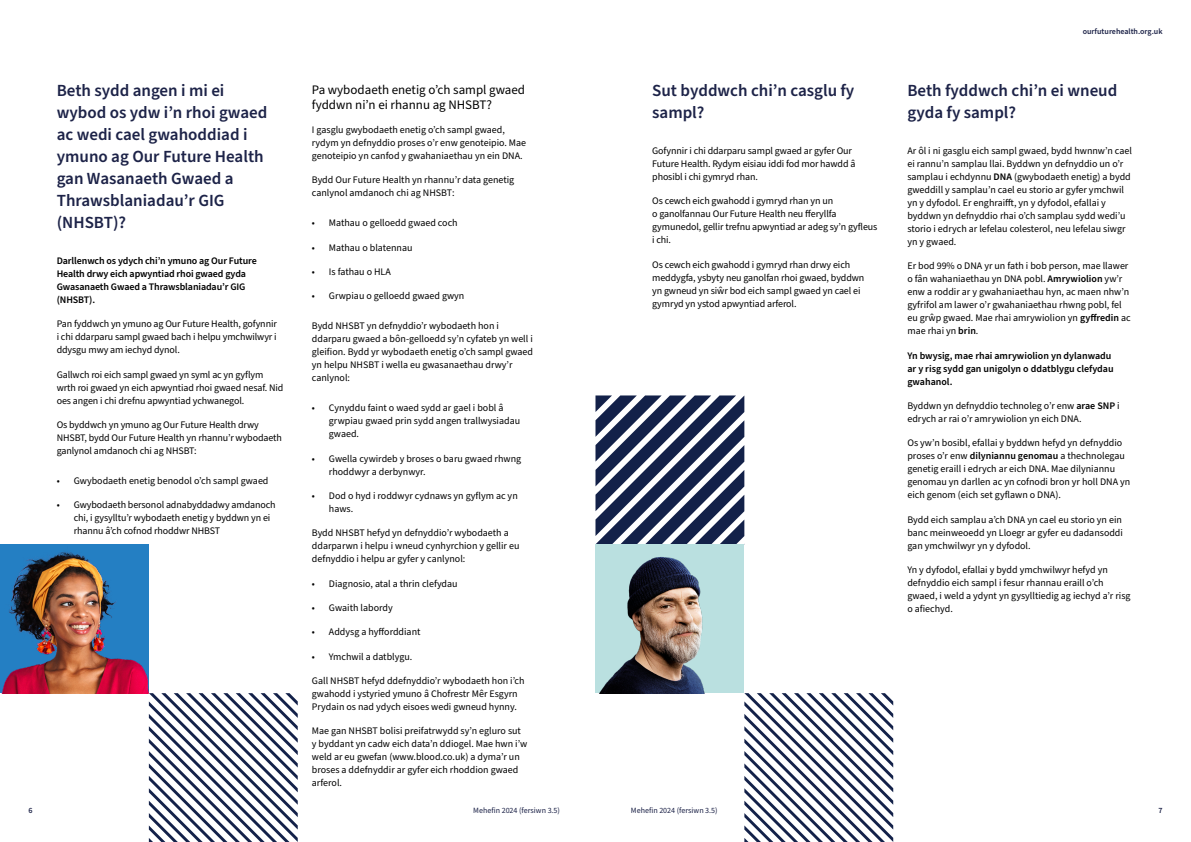
<style>
.page{position:relative;width:1191px;height:842px;background:#fff}
.page>*{position:absolute;margin:0;border:0;box-sizing:border-box;transform-origin:0 0}
.t1{font:600 17px/22px "Source Sans Pro";color:#1d2348}
.t2{font:13px/15px "Source Sans Pro";color:#000}
.t3{font:10px/13px "Source Sans Pro";color:#000}
.t4{font:600 10px/13px "Source Sans Pro";letter-spacing:-.01em;color:#000}
.t5{font:8px "Source Sans Pro";color:#1d2348}
.t6{font:600 8px "Source Sans Pro";color:#1d2348}
.s1{font-weight:600}
</style>
<div class="page">
<svg style="left:149px;top:693px;width:149px;height:149px"></svg>
<img style="left:0;top:544px;width:149px;height:149px">
<svg style="left:744px;top:693px;width:149px;height:149px"></svg>
<svg style="left:595px;top:395px;width:150px;height:149px"></svg>
<img style="left:595px;top:544px;width:149px;height:149px">
<h1 class="t1" style="left:57px;top:80px;width:212px">Beth sydd angen i mi ei wybod os ydw i’n rhoi gwaed ac wedi cael gwahoddiad i ymuno ag Our Future Health gan Wasanaeth Gwaed a<br>Thrawsblaniadau’r GIG (NHSBT)?</h1>
<p class="t4" style="left:57px;top:254px;width:202px">Darllenwch os ydych chi’n ymuno ag Our Future Health drwy eich apwyntiad rhoi gwaed gyda Gwasanaeth Gwaed a Thrawsblaniadau’r GIG (NHSBT).</p>
<p class="t3" style="left:57px;top:318px;width:222px;text-align:justify">Pan fyddwch yn ymuno ag Our Future Health, gofynnir i chi ddarparu sampl gwaed bach i helpu ymchwilwyr i ddysgu mwy am iechyd dynol.</p>
<p class="t3" style="left:57px;top:368px;width:228px">Gallwch roi eich sampl gwaed yn syml ac yn gyflym wrth roi gwaed yn eich apwyntiad rhoi gwaed nesaf. Nid oes angen i chi drefnu apwyntiad ychwanegol.</p>
<p class="t3" style="left:57px;top:418px;width:227px">Os byddwch yn ymuno ag Our Future Health drwy<br>NHSBT, bydd Our Future Health yn rhannu’r wybodaeth ganlynol amdanoch chi ag NHSBT:</p>
<p class="t3" style="left:57px;top:474px;width:213px">• Gwybodaeth enetig benodol o’ch sampl gwaed</p>
<p class="t3" style="left:74px;top:499px;width:203px;text-indent:-17px">• Gwybodaeth bersonol adnabyddadwy amdanoch chi, i gysylltu’r wybodaeth enetig y byddwn yn ei rhannu â’ch cofnod rhoddwr NHBST</p>
<h2 class="t2" style="left:312px;top:82px;width:215px">Pa wybodaeth enetig o’ch sampl gwaed fyddwn ni’n ei rhannu ag NHSBT?</h2>
<p class="t3" style="left:312px;top:123px;width:216px">I gasglu gwybodaeth enetig o’ch sampl gwaed, rydym yn defnyddio proses o’r enw genoteipio. Mae genoteipio yn canfod y gwahaniaethau yn ein DNA.</p>
<p class="t3" style="left:312px;top:174px;width:204px">Bydd Our Future Health yn rhannu’r data genetig canlynol amdanoch chi ag NHSBT:</p>
<p class="t3" style="left:312px;top:217px;width:147px">• Mathau o gelloedd gwaed coch</p>
<p class="t3" style="left:312px;top:241px;width:102px">• Mathau o blatennau</p>
<p class="t3" style="left:312px;top:265px;width:81px">• Is fathau o HLA</p>
<p class="t3" style="left:312px;top:290px;width:154px">• Grwpiau o gelloedd gwaed gwyn</p>
<p class="t3" style="left:312px;top:320px;width:223px">Bydd NHSBT yn defnyddio’r wybodaeth hon i ddarparu gwaed a bôn-gelloedd sy’n cyfateb yn well i gleifion. Bydd yr wybodaeth enetig o’ch sampl gwaed yn helpu NHSBT i wella eu gwasanaethau drwy’r canlynol:</p>
<p class="t3" style="left:329px;top:402px;width:193px;text-indent:-17px">• Cynyddu faint o waed sydd ar gael i bobl â grwpiau gwaed prin sydd angen trallwysiadau gwaed.</p>
<p class="t3" style="left:329px;top:452px;width:194px;text-indent:-17px">• Gwella cywirdeb y broses o baru gwaed rhwng rhoddwyr a derbynwyr.</p>
<p class="t3" style="left:329px;top:489px;width:190px;text-indent:-17px">• Dod o hyd i roddwyr cydnaws yn gyflym ac yn haws.</p>
<p class="t3" style="left:312px;top:527px;width:209px">Bydd NHSBT hefyd yn defnyddio’r wybodaeth a ddarparwn i helpu i wneud cynhyrchion y gellir eu defnyddio i helpu ar gyfer y canlynol:</p>
<p class="t3" style="left:312px;top:577px;width:147px">• Diagnosio, atal a thrin clefydau</p>
<p class="t3" style="left:312px;top:601px;width:82px">• Gwaith labordy</p>
<p class="t3" style="left:312px;top:626px;width:110px">• Addysg a hyfforddiant</p>
<p class="t3" style="left:312px;top:650px;width:102px">• Ymchwil a datblygu.</p>
<p class="t3" style="left:312px;top:675px;width:214px">Gall NHSBT hefyd ddefnyddio’r wybodaeth hon i’ch gwahodd i ystyried ymuno â Chofrestr Mêr Esgyrn<br>Prydain os nad ydych eisoes wedi gwneud hynny.</p>
<p class="t3" style="left:312px;top:725px;width:217px">Mae gan NHSBT bolisi preifatrwydd sy’n egluro sut y byddant yn cadw eich data’n ddiogel. Mae hwn i’w weld ar eu gwefan (www.blood.co.uk) a dyma’r un broses a ddefnyddir ar gyfer eich rhoddion gwaed arferol.</p>
<h1 class="t1" style="left:652px;top:80px;width:204px">Sut byddwch chi’n casglu fy sampl?</h1>
<p class="t3" style="left:652px;top:144px;width:205px">Gofynnir i chi ddarparu sampl gwaed ar gyfer Our<br>Future Health. Rydym eisiau iddi fod mor hawdd â phosibl i chi gymryd rhan.</p>
<p class="t3" style="left:652px;top:195px;width:227px">Os cewch eich gwahodd i gymryd rhan yn un<br>o ganolfannau Our Future Health neu fferyllfa gymunedol, gellir trefnu apwyntiad ar adeg sy’n gyfleus i chi.</p>
<p class="t3" style="left:652px;top:258px;width:214px">Os cewch eich gwahodd i gymryd rhan drwy eich meddygfa, ysbyty neu ganolfan rhoi gwaed, byddwn yn gwneud yn siŵr bod eich sampl gwaed yn cael ei gymryd yn ystod apwyntiad arferol.</p>
<p class="t6" style="left:1082px;top:26px;width:81px">ourfuturehealth.org.uk</p>
<h1 class="t1" style="left:907px;top:80px;width:211px">Beth fyddwch chi’n ei wneud gyda fy sampl?</h1>
<p class="t3" style="left:907px;top:144px;width:226px">Ar ôl i ni gasglu eich sampl gwaed, bydd hwnnw’n cael ei rannu’n samplau llai. Byddwn yn defnyddio un o’r samplau i echdynnu <span class="s1">DNA</span> (gwybodaeth enetig) a bydd gweddill y samplau’n cael eu storio ar gyfer ymchwil yn y dyfodol. Er enghraifft, yn y dyfodol, efallai y byddwn yn defnyddio rhai o’ch samplau sydd wedi’u storio i edrych ar lefelau colesterol, neu lefelau siwgr yn y gwaed.</p>
<p class="t3" style="left:907px;top:260px;width:225px">Er bod 99% o DNA yr un fath i bob person, mae llawer o fân wahaniaethau yn DNA pobl. <span class="s1">Amrywiolion</span> yw’r enw a roddir ar y gwahaniaethau hyn, ac maen nhw’n gyfrifol am lawer o’r gwahaniaethau rhwng pobl, fel eu grŵp gwaed. Mae rhai amrywiolion yn <span class="s1">gyffredin</span> ac mae rhai yn <span class="s1">brin</span>.</p>
<p class="t4" style="left:907px;top:349px;width:208px">Yn bwysig, mae rhai amrywiolion yn dylanwadu ar y risg sydd gan unigolyn o ddatblygu clefydau gwahanol.</p>
<p class="t3" style="left:907px;top:399px;width:214px">Byddwn yn defnyddio technoleg o’r enw <span class="s1">arae SNP</span> i edrych ar rai o’r amrywiolion yn eich DNA.</p>
<p class="t3" style="left:907px;top:437px;width:224px">Os yw’n bosibl, efallai y byddwn hefyd yn defnyddio proses o’r enw <span class="s1">dilyniannu genomau</span> a thechnolegau genetig eraill i edrych ar eich DNA. Mae dilyniannu genomau yn darllen ac yn cofnodi bron yr holl DNA yn eich genom (eich set gyflawn o DNA).</p>
<p class="t3" style="left:907px;top:513px;width:217px;text-align:justify">Bydd eich samplau a’ch DNA yn cael eu storio yn ein banc meinweoedd yn Lloegr ar gyfer eu dadansoddi gan ymchwilwyr yn y dyfodol.</p>
<p class="t3" style="left:907px;top:563px;width:225px">Yn y dyfodol, efallai y bydd ymchwilwyr hefyd yn defnyddio eich sampl i fesur rhannau eraill o’ch gwaed, i weld a ydynt yn gysylltiedig ag iechyd a’r risg o afiechyd.</p>
<p class="t6" style="left:28px;top:805px;width:6px">6</p>
<p class="t5" style="left:473px;top:805px;width:88px">Mehefin 2024 (fersiwn 3.5)</p>
<p class="t5" style="left:631px;top:805px;width:88px">Mehefin 2024 (fersiwn 3.5)</p>
<p class="t6" style="left:1158px;top:805px;width:6px">7</p>
</div>
